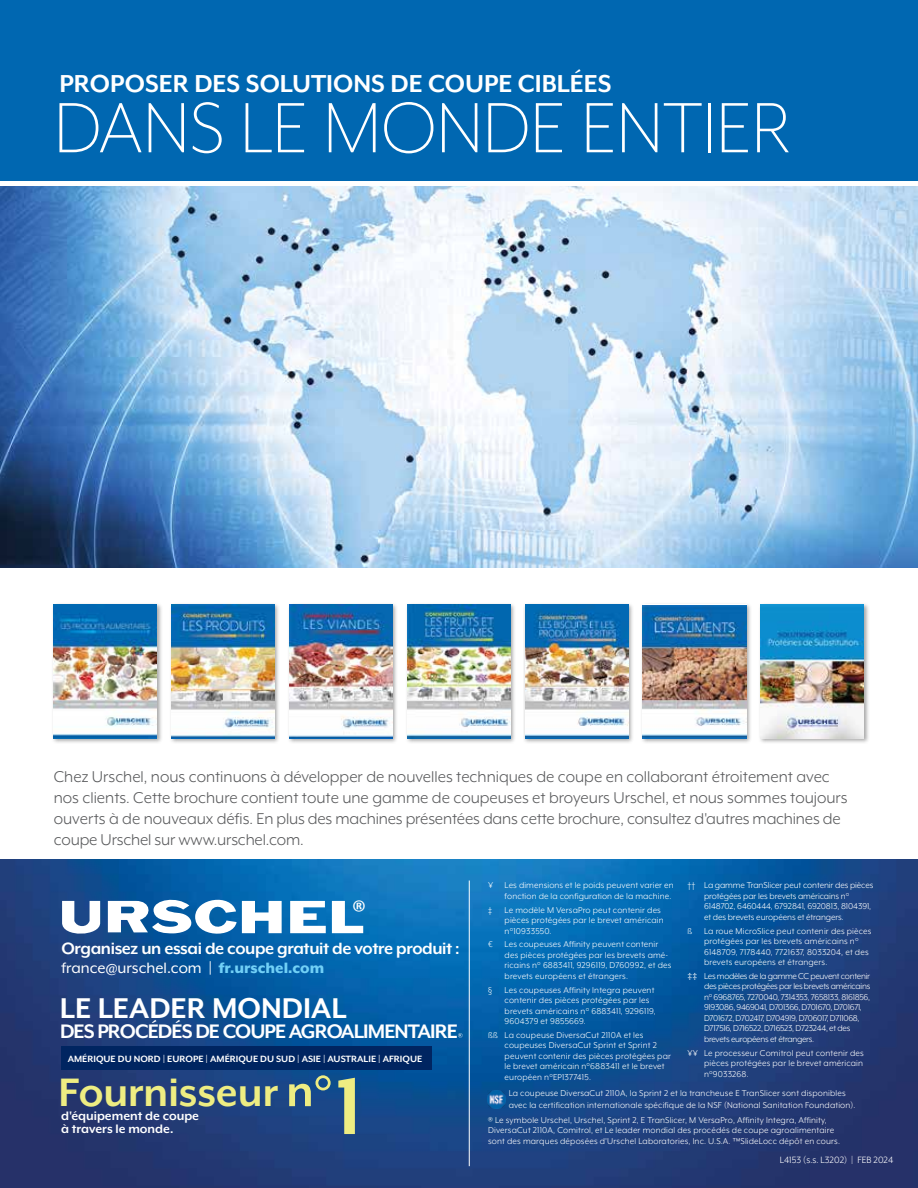
<style>
.page{position:relative;width:918px;height:1188px;background:#fff}
.page>*{position:absolute;margin:0;border:0;box-sizing:border-box;transform-origin:0 0}
.t1{font:700 91.8px "Mr Eaves XL Mod OT";color:#eeed82}
.t2{font:300 81.9px "Mr Eaves XL Mod OT";color:#fff}
.t3{font:700 45.6px "Mr Eaves XL Mod OT";color:#eeed82}
.t4{font:700 32.85px "Mr Eaves XL Mod OT";color:#fff}
.t5{font:30px "Calibri";color:#fff}
.t6{font:700 28.2px "Mr Eaves XL Mod OT";color:#fff}
.t7{font:700 22.5px "Mr Eaves XL Mod OT";letter-spacing:-.04em;color:#fff}
.t8{font:700 18.75px "Mr Eaves XL Mod OT";letter-spacing:-.02em;color:#fff}
.t9{font:18px/21px "Mr Eaves XL Mod OT";color:#58595b}
.t10{font:17.25px "Mr Eaves XL Mod OT";color:#fff}
.t11{font:15.6px "Calibri";letter-spacing:.015em;color:#fff}
.t12{font:700 14.1px/12.6px "Mr Eaves XL Mod OT";color:#fff}
.t13{font:700 10.5px "Mr Eaves XL Mod OT";color:#fff}
.t14{font:10.5px "Mr Eaves XL Mod OT";color:#fff}
.t15{font:9.75px/10.5px "Mr Eaves XL Mod OT";letter-spacing:.015em;color:#fff}
.t16{font:9.75px/10.5px "Mr Eaves XL Mod OT";letter-spacing:-.03em;color:#fff}
.t17{font:9.75px/10.5px "Mr Eaves XL Mod OT";letter-spacing:-.01em;color:#fff}
.s1{font-weight:800;color:#71d0f6}
.s2{font-size:50.4px}
.s3{font-family:"Minion Pro"}
</style>
<div class="page">
<img style="left:0;top:859px;width:918px;height:329px">
<div style="left:61px;top:1047px;width:371px;height:23px;background:#002561"></div>
<svg style="left:62px;top:901px;width:39px;height:37px"></svg>
<svg style="left:290px;top:901px;width:36px;height:32px"></svg>
<svg style="left:332px;top:901px;width:31px;height:32px"></svg>
<svg style="left:108px;top:893px;width:174px;height:46px"></svg>
<div style="left:758px;top:602px;width:112px;height:142px;background:#000;opacity:.35"></div>
<img style="left:761px;top:605px;width:103px;height:133px">
<div style="left:0;top:0;width:918px;height:181px;background:#0067b1"></div>
<div style="left:51px;top:602px;width:112px;height:142px;background:#000;opacity:.35"></div>
<img style="left:54px;top:605px;width:103px;height:133px">
<div style="left:169px;top:602px;width:112px;height:142px;background:#000;opacity:.35"></div>
<img style="left:172px;top:605px;width:103px;height:133px">
<div style="left:405px;top:602px;width:112px;height:142px;background:#000;opacity:.35"></div>
<img style="left:407px;top:605px;width:104px;height:133px">
<div style="left:287px;top:602px;width:112px;height:142px;background:#000;opacity:.35"></div>
<img style="left:289px;top:605px;width:104px;height:133px">
<div style="left:523px;top:602px;width:111px;height:142px;background:#000;opacity:.35"></div>
<img style="left:525px;top:605px;width:104px;height:133px">
<img style="left:0;top:186px;width:918px;height:382px">
<div style="left:640px;top:602px;width:112px;height:142px;background:#000;opacity:.35"></div>
<img style="left:643px;top:605px;width:103px;height:133px">
<img style="left:487px;top:1091px;width:18px;height:17px">
<hr style="left:469px;top:881px;width:1px;height:285px;background:#fff">
<svg style="left:458px;top:1033px;width:5px;height:5px"></svg>
<h3 class="t6" style="left:60px;top:67px;width:553px">PROPOSER DES SOLUTIONS DE COUPE CIBLÉES</h3>
<h2 class="t2" style="left:54px;top:83px;width:739px">DANS LE MONDE ENTIER</h2>
<p class="t9" style="left:54px;top:766px;width:795px">Chez Urschel, nous continuons à développer de nouvelles techniques de coupe en collaborant étroitement avec nos clients. Cette brochure contient toute une gamme de coupeuses et broyeurs Urschel, et nous sommes toujours ouverts à de nouveaux défis. En plus des machines présentées dans cette brochure, consultez d'autres machines de coupe Urschel sur www.urschel.com.</p>
<h3 class="t5" style="left:352px;top:892px;width:17px">®</h3>
<h3 class="t8" style="left:61px;top:938px;width:400px">Organisez un essai de coupe gratuit de votre produit :</h3>
<h3 class="t10" style="left:61px;top:959px;width:264px">france@urschel.com | <span class="s1">fr.urschel.com</span></h3>
<h3 class="t11" style="left:63px;top:937px;width:302px">The Global Leader in Food Cutting Technology</h3>
<h3 class="t4" style="left:60px;top:990px;width:288px">LE LEADER MONDIAL</h3>
<h3 class="t7" style="left:60px;top:1018px;width:399px">DES PROCÉDÉS DE COUPE AGROALIMENTAIRE</h3>
<p class="t13" style="left:68px;top:1053px;width:356px">AMÉRIQUE DU NORD | EUROPE | AMÉRIQUE DU SUD | ASIE | AUSTRALIE | AFRIQUE</p>
<h3 class="t3" style="left:59px;top:1067px;width:275px">Fournisseur <span class="s2">n°</span></h3>
<h1 class="t1" style="left:335px;top:1055px;width:29px">1</h1>
<h3 class="t12" style="left:61px;top:1110px;width:140px">d'équipement de coupe à travers le monde.</h3>
<p class="t17" style="left:704px;top:880px;width:171px;text-indent:-16px">†† La gamme TranSlicer peut contenir des pièces protégées par les brevets américains n° 6148702, 6460444, 6792841, 6920813, 8104391, et des brevets européens et étrangers.</p>
<p class="t15" style="left:704px;top:925px;width:169px;text-indent:-16px">ß La roue MicroSlice peut contenir des pièces protégées par les brevets américains n° 6148709, 7178440, 7721637, 8033204, et des brevets européens et étrangers.</p>
<p class="t16" style="left:704px;top:971px;width:168px;text-indent:-16px"><span class="s3">‡‡</span> Les modèles de la gamme CC peuvent contenir des pièces protégées par les brevets américains n° 6968765, 7270040, 7314353, 7658133, 8161856, 9193086, 9469041, D701366, D701670, D701671, D701672, D702417, D704919, D706017, D711068, D717516, D716522, D716523, D723244, et des brevets européens et étrangers.</p>
<p class="t15" style="left:704px;top:1047px;width:161px;text-align:justify;text-indent:-16px">¥¥ Le processeur Comitrol peut contenir des pièces protégées par le brevet américain n°9033268.</p>
<p class="t15" style="left:509px;top:1088px;width:339px">La coupeuse DiversaCut 2110A, la Sprint 2 et la trancheuse E TranSlicer sont disponibles</p>
<p class="t15" style="left:488px;top:880px;width:187px;text-align:right">¥ Les dimensions et le poids peuvent varier en fonction de la configuration de la machine.</p>
<p class="t15" style="left:488px;top:904px;width:5px">‡</p>
<p class="t15" style="left:505px;top:904px;width:161px">Le modèle M VersaPro peut contenir des pièces protégées par le brevet américain n°10933550.</p>
<p class="t15" style="left:505px;top:939px;width:168px;text-indent:-16px">¤ Les coupeuses Affinity peuvent contenir des pièces protégées par les brevets amé&shy;ricains n° 6883411, 9296119, D760992, et des brevets européens et étrangers.</p>
<p class="t15" style="left:488px;top:984px;width:5px">§</p>
<p class="t15" style="left:505px;top:984px;width:153px">Les coupeuses Affinity Integra peuvent contenir des pièces protégées par les brevets américains n° 6883411, 9296119, 9604379 et 9855669.</p>
<p class="t15" style="left:505px;top:1030px;width:168px;text-indent:-16px">ßß La coupeuse DiversaCut 2110A et les coupeuses DiversaCut Sprint et Sprint 2 peuvent contenir des pièces protégées par le brevet américain n°6883411 et le brevet européen n°EP1377415.</p>
<p class="t15" style="left:509px;top:1100px;width:348px">avec la certification internationale spécifique de la NSF (National Sanitation Foundation).</p>
<p class="t15" style="left:488px;top:1115px;width:353px">® Le symbole Urschel, Urschel, Sprint 2, E TranSlicer, M VersaPro, Affinity Integra, Affinity,<br>DiversaCut 2110A, Comitrol, et Le leader mondial des procédés de coupe agroalimentaire sont des marques déposées d'Urschel Laboratories, Inc. U.S.A. ™SlideLocc dépôt en cours.</p>
<p class="t14" style="left:780px;top:1155px;width:115px">L4153 (s.s. L3202) | FEB 2024</p>
</div>
